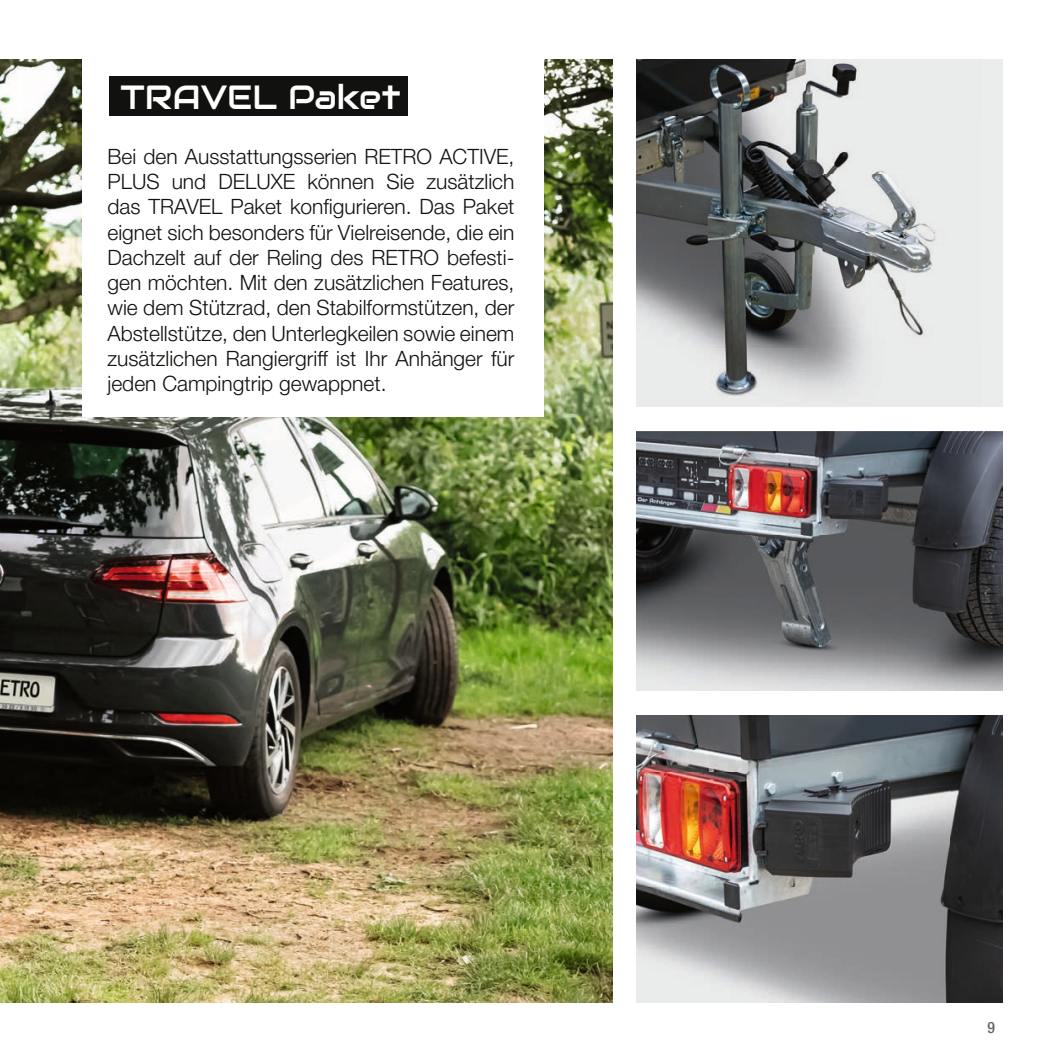
<style>
.page{position:relative;width:1062px;height:1062px;background:#fff}
.page>*{position:absolute;margin:0;border:0;box-sizing:border-box;transform-origin:0 0}
.t1{font:33.6px "Audiowide";letter-spacing:.005em;color:#fff}
.t2{font:300 21px/25.2px "Helvetica Neue LT Pro";color:#11110f;text-align:justify}
.t3{font:500 condensed 15.75px "Helvetica Neue LT Pro";color:#676968}
</style>
<div class="page">
<img style="left:0;top:59px;width:612px;height:944px">
<div style="left:82px;top:8px;width:461px;height:409px;background:#fff"></div>
<div style="left:109px;top:76px;width:299px;height:40px;background:#11110f"></div>
<div style="left:637px;top:59px;width:365px;height:348px;background:#ebecec"></div>
<img style="left:637px;top:59px;width:299px;height:337px">
<img style="left:637px;top:432px;width:365px;height:258px">
<img style="left:637px;top:715px;width:365px;height:287px">
<h1 class="t1" style="left:120px;top:76px;width:282px">TRAVEL Paket</h1>
<p class="t2" style="left:107px;top:144px;width:408px">Bei den Ausstattungsserien RETRO ACTIVE, PLUS und DELUXE können Sie zusätzlich das TRAVEL Paket konfigurieren. Das Paket eignet sich besonders für Vielreisende, die ein Dachzelt auf der Reling des RETRO befesti&shy;gen möchten. Mit den zusätzlichen Features, wie dem Stützrad, den Stabilformstützen, der Abstellstütze, den Unterlegkeilen sowie einem zusätzlichen Rangiergriff ist Ihr Anhänger für jeden Campingtrip gewappnet.</p>
<p class="t3" style="left:987px;top:1017px;width:9px">9</p>
</div>
